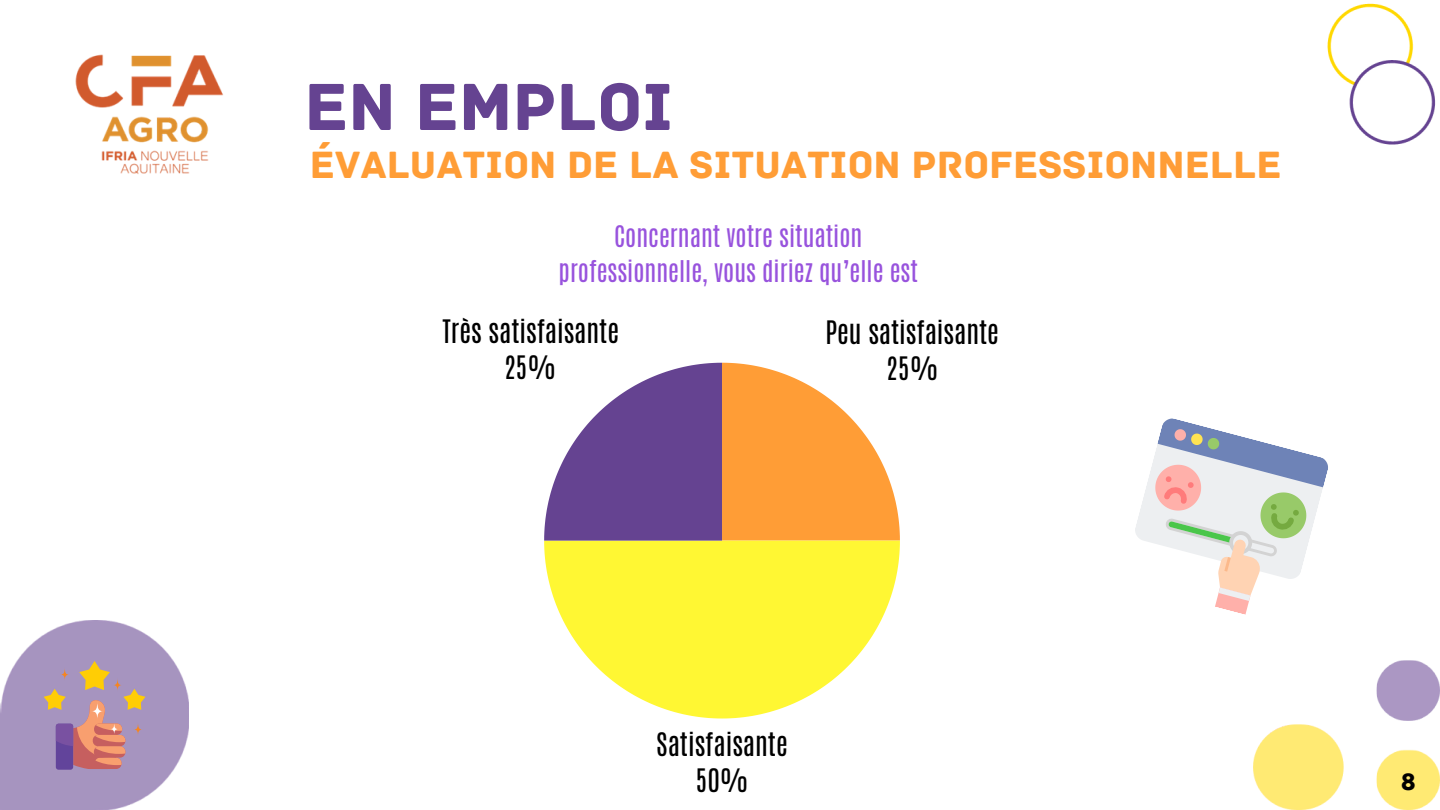
<style>
.page{position:relative;width:1440px;height:810px;background:#fff}
.page>*{position:absolute;margin:0;border:0;box-sizing:border-box;transform-origin:0 0}
.t1{font:70px "Archive";color:#654391}
.t2{font:40px "Archive";color:#ff9d36}
.t3{font:27px/35.8px "Antonio";color:#000;text-align:center}
.t4{font:25px/34.5px "Antonio";color:#9853dd;text-align:center}
.t5{font:25px "Archive";color:#000}
</style>
<div class="page">
<img style="left:1327px;top:3px;width:109px;height:142px">
<img style="left:1253px;top:660px;width:187px;height:150px">
<img style="left:75px;top:54px;width:148px;height:120px">
<img style="left:0;top:620px;width:189px;height:190px">
<svg style="left:544px;top:541px;width:356px;height:178px;fill:#fff733"></svg>
<svg style="left:544px;top:363px;width:356px;height:178px"></svg>
<svg style="left:56px;top:724px;width:17px;height:46px"></svg>
<svg style="left:44px;top:661px;width:102px;height:108px;background:#b68f98"></svg>
<svg style="left:1135px;top:418px;width:193px;height:197px"></svg>
<h1 class="t1" style="left:304px;top:66px;width:371px">EN EMPLOI</h1>
<h2 class="t2" style="left:310px;top:141px;width:973px">ÉVALUATION DE LA SITUATION PROFESSIONNELLE</h2>
<p class="t4" style="left:559px;top:219px;width:361px">Concernant votre situation professionnelle, vous diriez qu’elle est</p>
<p class="t3" style="left:443px;top:314px;width:178px">Très satisfaisante<br>25%</p>
<p class="t3" style="left:825px;top:315px;width:175px">Peu satisfaisante<br>25%</p>
<p class="t3" style="left:656px;top:727px;width:133px">Satisfaisante<br>50%</p>
<p class="t5" style="left:1401px;top:767px;width:16px">8</p>
</div>
